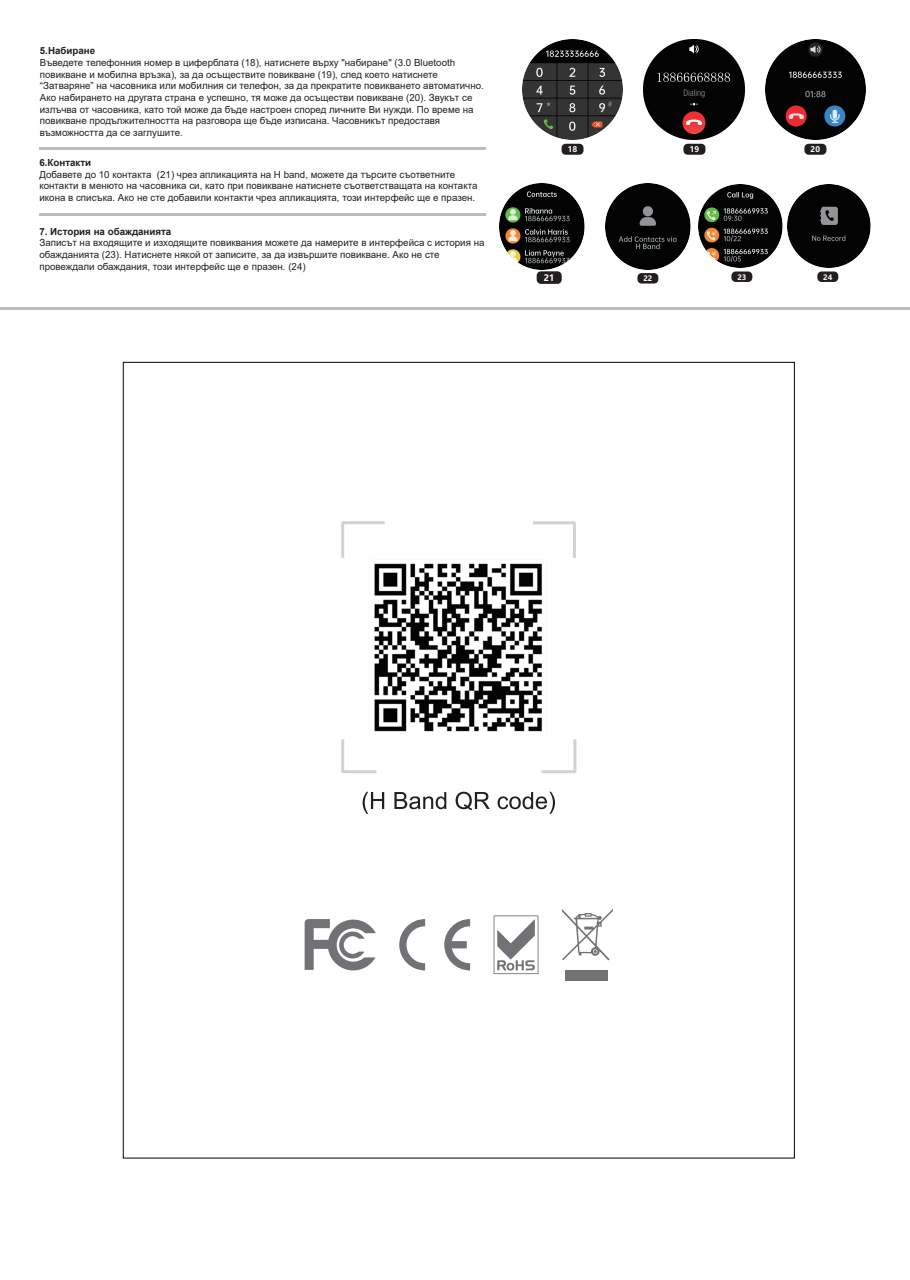
<style>
.page{position:relative;width:910px;height:1280px;background:#fff}
.page>*{position:absolute;margin:0;border:0;box-sizing:border-box;transform-origin:0 0}
.t1{font:9.75px/11.7px "Arial";color:#231f20}
.t2{font:700 9.75px "Arial";color:#231f20}
.t3{font:700 8.85px "Microsoft Ya Hei";color:#fff}
.t4{font:700 7.8px "Microsoft Ya Hei";color:#fff}
.t5{font:700 7.35px "Microsoft Ya Hei";color:#fff}
</style>
<div class="page">
<img style="left:522px;top:39px;width:101px;height:101px">
<img style="left:644px;top:39px;width:100px;height:101px">
<img style="left:765px;top:39px;width:101px;height:101px">
<div style="left:561px;top:144px;width:22px;height:11px;background:#231f20;border-radius:4px"></div>
<div style="left:683px;top:144px;width:22px;height:11px;background:#231f20;border-radius:4px"></div>
<div style="left:804px;top:144px;width:22px;height:11px;background:#231f20;border-radius:4px"></div>
<img style="left:699px;top:184px;width:84px;height:84px">
<img style="left:787px;top:184px;width:84px;height:84px">
<div style="left:731px;top:271px;width:21px;height:11px;background:#231f20;border-radius:4px"></div>
<div style="left:817px;top:271px;width:21px;height:11px;background:#231f20;border-radius:4px"></div>
<img style="left:499px;top:184px;width:86px;height:85px">
<div style="left:537px;top:271px;width:25px;height:13px;background:#231f20;border-radius:4px"></div>
<img style="left:605px;top:184px;width:86px;height:85px">
<div style="left:637px;top:273px;width:21px;height:11px;background:#231f20;border-radius:4px"></div>
<hr style="left:0;top:307px;width:910px;height:3px;background:#bcbdc0">
<hr style="left:40px;top:147px;width:446px;height:3px;background:#bcbdc0">
<hr style="left:40px;top:213px;width:446px;height:3px;background:#bcbdc0">
<svg style="left:341px;top:521px;width:44px;height:37px"></svg>
<svg style="left:341px;top:739px;width:35px;height:34px"></svg>
<svg style="left:542px;top:739px;width:34px;height:34px"></svg>
<svg style="left:533px;top:521px;width:43px;height:37px"></svg>
<img style="left:368px;top:556px;width:182px;height:176px">
<svg style="left:399px;top:919px;width:71px;height:51px"></svg>
<svg style="left:494px;top:915px;width:44px;height:59px"></svg>
<div style="left:565px;top:970px;width:43px;height:11px;background:#727276"></div>
<svg style="left:562px;top:909px;width:51px;height:51px"></svg>
<svg style="left:305px;top:919px;width:71px;height:51px"></svg>
<svg style="left:363px;top:792px;width:21px;height:22px"></svg>
<svg style="left:394px;top:792px;width:52px;height:17px"></svg>
<svg style="left:456px;top:792px;width:34px;height:18px"></svg>
<svg style="left:498px;top:792px;width:57px;height:22px"></svg>
<p class="t2" style="left:40px;top:44px;width:57px">5.Набиране</p>
<p class="t1" style="left:40px;top:57px;width:445px">Въведете телефонния номер в циферблата (18), натиснете върху "набиране" (3.0 Bluetooth повикване и мобилна връзка), за да осъществите повикване (19), след което натиснете “Затваряне” на часовника или мобилния си телефон, за да прекратите повикването автоматично.<br>Ако набирането на другата страна е успешно, тя може да осъществи повикване (20). Звукът се излъчва от часовника, като той може да бъде настроен според личните Ви нужди. По време на повикване продължителността на разговора ще бъде изписана. Часовникът предоставя възможността да се заглушите.</p>
<p class="t2" style="left:39px;top:156px;width:53px">6.Контакти</p>
<p class="t1" style="left:39px;top:168px;width:440px">Добавете до 10 контакта (21) чрез апликацията на H band, можете да търсите съответните контакти в менюто на часовника си, като при повикване натиснете съответстващата на контакта икона в списъка. Ако не сте добавили контакти чрез апликацията, този интерфейс ще е празен.</p>
<p class="t2" style="left:39px;top:224px;width:133px">7. История на обажданията</p>
<p class="t1" style="left:39px;top:237px;width:447px">Записът на входящите и изходящите повиквания можете да намерите в интерфейса с история на обажданията (23). Натиснете някой от записите, за да извършите повикване. Ако не сте провеждали обаждания, този интерфейс ще е празен. (24)</p>
<p class="t4" style="left:568px;top:144px;width:11px">18</p>
<p class="t4" style="left:690px;top:144px;width:11px">19</p>
<p class="t4" style="left:811px;top:144px;width:11px">20</p>
<p class="t3" style="left:544px;top:272px;width:12px">21</p>
<p class="t5" style="left:643px;top:274px;width:11px">22</p>
<p class="t5" style="left:737px;top:272px;width:11px">23</p>
<p class="t5" style="left:823px;top:272px;width:11px">24</p>
</div>
